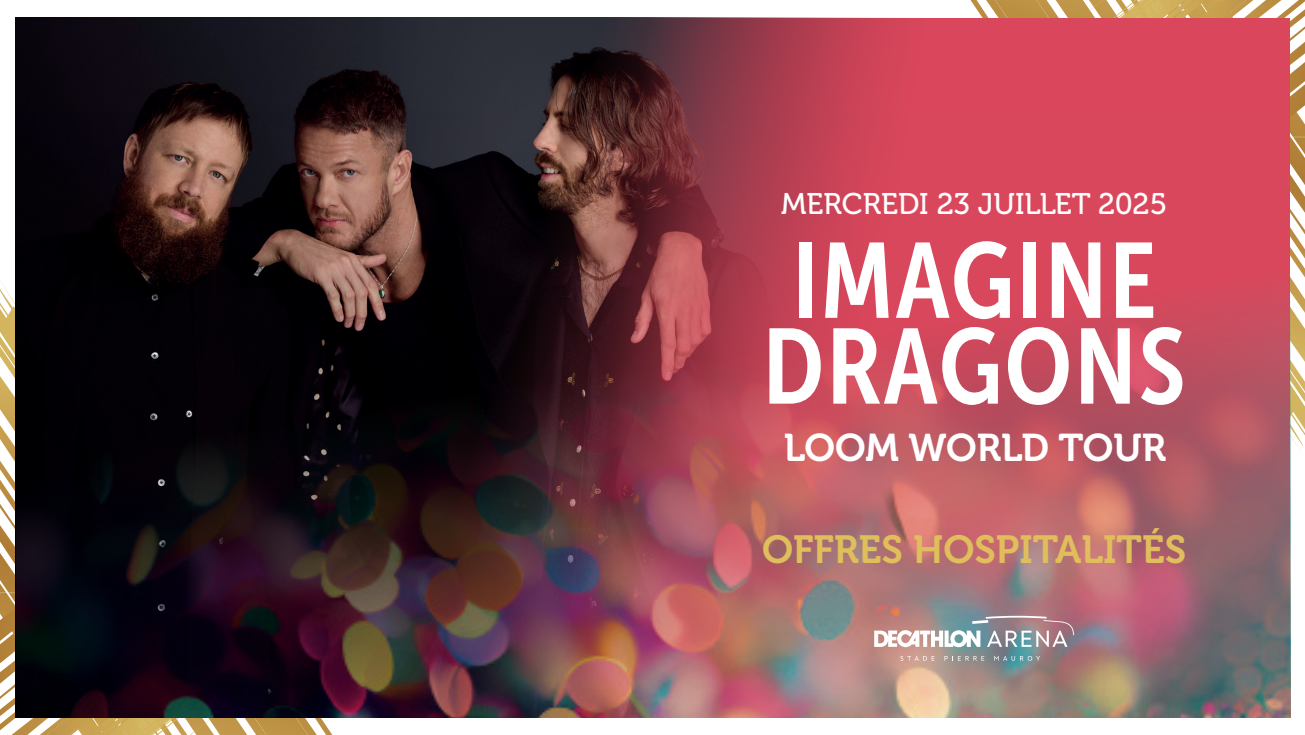
<style>
.page{position:relative;width:1305px;height:735px;background:#fff}
.page>*{position:absolute;margin:0;border:0;box-sizing:border-box;transform-origin:0 0}
.t1{font:106.05px/85.8px "Museo Sans Cond 700";letter-spacing:.02em;color:#fff}
.t2{font:39.02px "Museo 700";color:#e0be5b}
.t3{font:38.5px "Museo 700";color:#fff}
.t4{font:29.75px "Museo 500";color:#fff}
</style>
<div class="page">
<svg style="left:970px;top:0;width:335px;height:361px"></svg>
<svg style="left:0;top:376px;width:332px;height:358px"></svg>
<div style="left:15px;top:18px;width:1274px;height:698px;background:#da475c"></div>
<img style="left:15px;top:18px;width:872px;height:698px">
<img style="left:16px;top:111px;width:1274px;height:606px">
<svg style="left:900px;top:655px;width:34px;height:5px"></svg>
<svg style="left:944px;top:655px;width:40px;height:5px"></svg>
<svg style="left:994px;top:655px;width:46px;height:5px"></svg>
<svg style="left:874px;top:615px;width:200px;height:31px;background:#b1a6a9"></svg>
<p class="t4" style="left:781px;top:187px;width:387px">MERCREDI 23 JUILLET 2025</p>
<h1 class="t1" style="left:762px;top:238px;width:424px">IMAGINE<br>DRAGONS</h1>
<p class="t3" style="left:784px;top:426px;width:384px">LOOM WORLD TOUR</p>
<h2 class="t2" style="left:762px;top:528px;width:425px">OFFRES HOSPITALITÉS</h2>
</div>
